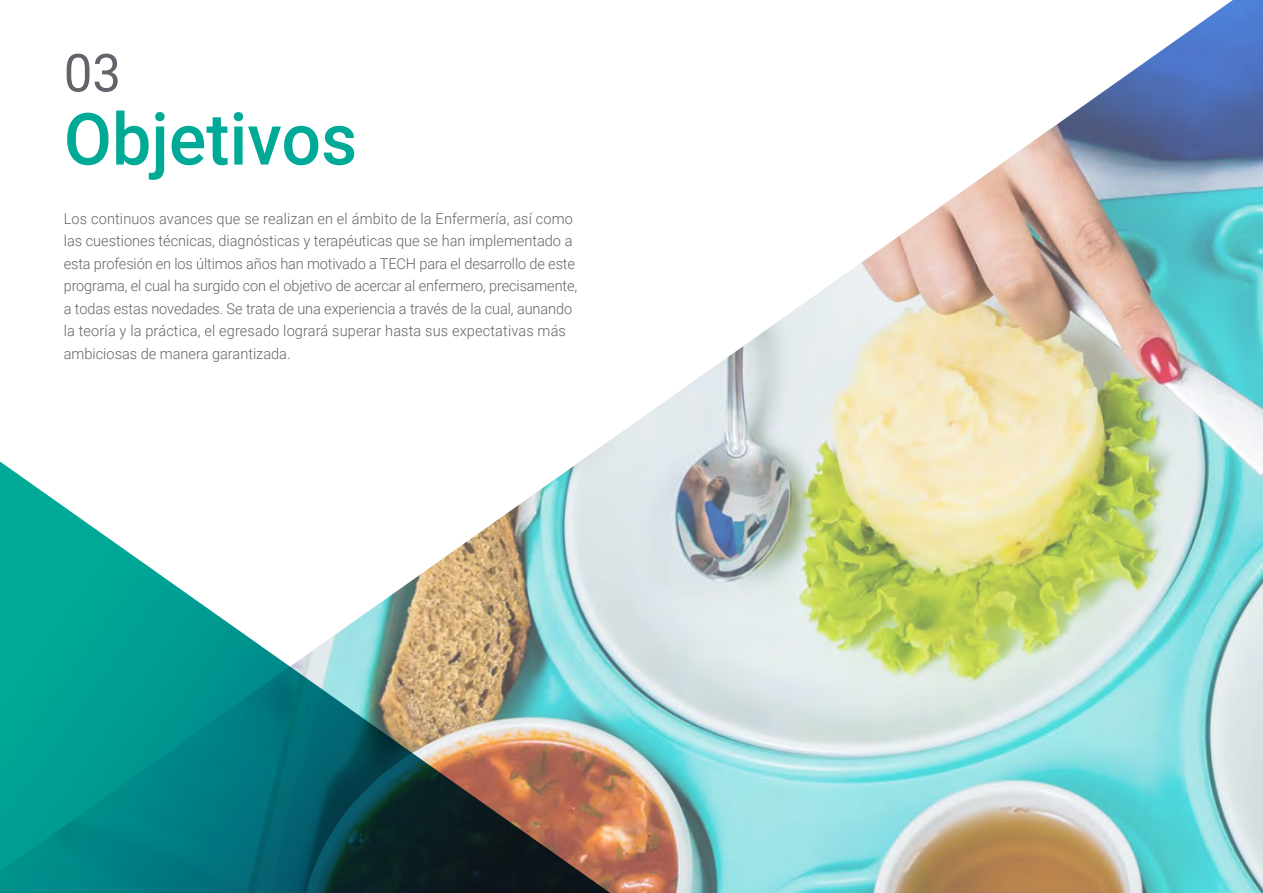
<style>
.page{position:relative;width:1263px;height:893px;background:#fff}
.page>*{position:absolute;margin:0;border:0;box-sizing:border-box;transform-origin:0 0}
.t1{font:500 72px "Roboto";color:#00aa97}
.t2{font:52.5px "Roboto";color:#61646a}
.t3{font:300 15px/22.5px "Roboto";color:#61646a}
</style>
<div class="page">
<img style="left:602px;top:0;width:661px;height:893px">
<svg style="left:0;top:446px;width:640px;height:447px"></svg>
<h2 class="t2" style="left:64px;top:36px;width:59px">03</h2>
<h1 class="t1" style="left:64px;top:89px;width:295px">Objetivos</h1>
<p class="t3" style="left:64px;top:207px;width:515px">Los continuos avances que se realizan en el ámbito de la Enfermería, así como las cuestiones técnicas, diagnósticas y terapéuticas que se han implementado a esta profesión en los últimos años han motivado a TECH para el desarrollo de este programa, el cual ha surgido con el objetivo de acercar al enfermero, precisamente, a todas estas novedades. Se trata de una experiencia a través de la cual, aunando la teoría y la práctica, el egresado logrará superar hasta sus expectativas más ambiciosas de manera garantizada.</p>
</div>
